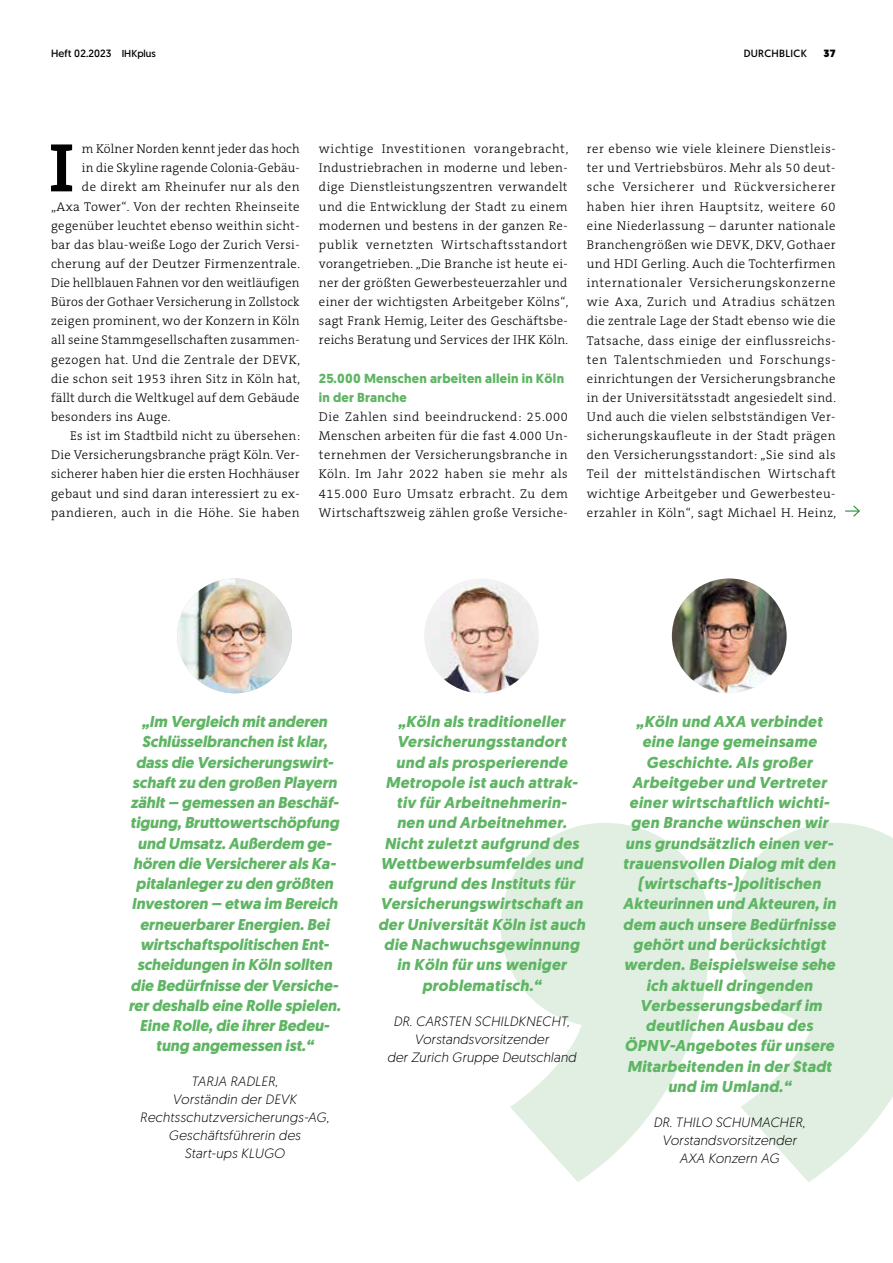
<style>
.page{position:relative;width:893px;height:1263px;background:#fff}
.page>*{position:absolute;margin:0;border:0;box-sizing:border-box;transform-origin:0 0}
.t1{font:700 69.45px "The Serif B W7";color:#000}
.t2{font:italic 700 15.75px/20.2px "Geomanist";letter-spacing:.02em;color:#5fb564;text-align:center}
.t3{font:italic 700 15.75px/20.2px "Geomanist";color:#5fb564;text-align:center}
.t4{font:italic 300 13.5px/18px "Geomanist";letter-spacing:.015em;color:#000;text-align:center}
.t5{font:700 13.2px/19.2px "Geomanist";letter-spacing:.02em;color:#5fb564}
.t6{font:300 12.75px/19.2px "The Serif B W3";letter-spacing:.025em;color:#000;text-align:justify}
.t7{font:10.5px "Geomanist";letter-spacing:.01em;color:#000}
.t8{font:10.5px "Geomanist";letter-spacing:.03em;color:#000}
.t9{font:900 10.5px "Geomanist";color:#000}
.s1{font-size:10.2px}
</style>
<div class="page">
<svg style="left:501px;top:823px;width:392px;height:359px;fill:#e1efe2"></svg>
<img style="left:177px;top:578px;width:115px;height:115px;border-radius:57px">
<img style="left:424px;top:578px;width:115px;height:115px;border-radius:57px">
<img style="left:672px;top:578px;width:115px;height:115px;border-radius:57px">
<svg style="left:845px;top:505px;width:15px;height:12px"></svg>
<p class="t7" style="left:51px;top:47px;width:106px">Heft 02.2023 <span class="s1">IHKplus</span></p>
<p class="t8" style="left:744px;top:47px;width:65px">DURCHBLICK</p>
<p class="t9" style="left:823px;top:47px;width:14px">37</p>
<h1 class="t1" style="left:49px;top:122px;width:26px">I</h1>
<p class="t6" style="left:82px;top:139px;width:219px">m Kölner Norden kennt jeder das hoch</p>
<p class="t6" style="left:82px;top:158px;width:219px">in die Skyline ragende Colonia-Gebäu-</p>
<p class="t6" style="left:82px;top:178px;width:219px">de direkt am Rheinufer nur als den</p>
<p class="t6" style="left:51px;top:197px;width:250px">„Axa Tower“. Von der rechten Rheinseite</p>
<p class="t6" style="left:51px;top:216px;width:250px">gegenüber leuchtet ebenso weithin sicht-</p>
<p class="t6" style="left:51px;top:235px;width:250px">bar das blau-weiße Logo der Zurich Versi-</p>
<p class="t6" style="left:51px;top:254px;width:251px">cherung auf der Deutzer Firmenzentrale.</p>
<p class="t6" style="left:51px;top:273px;width:250px">Die hellblauen Fahnen vor den weitläufigen</p>
<p class="t6" style="left:51px;top:292px;width:250px">Büros der Gothaer Versicherung in Zollstock</p>
<p class="t6" style="left:51px;top:311px;width:250px">zeigen prominent, wo der Konzern in Köln</p>
<p class="t6" style="left:51px;top:331px;width:250px">all seine Stammgesellschaften zusammen-</p>
<p class="t6" style="left:51px;top:350px;width:251px">gezogen hat. Und die Zentrale der DEVK,</p>
<p class="t6" style="left:51px;top:369px;width:251px">die schon seit 1953 ihren Sitz in Köln hat,</p>
<p class="t6" style="left:51px;top:388px;width:250px">fällt durch die Weltkugel auf dem Gebäude</p>
<p class="t6" style="left:51px;top:407px;width:121px">besonders ins Auge.</p>
<p class="t6" style="left:70px;top:426px;width:232px">Es ist im Stadtbild nicht zu übersehen:</p>
<p class="t6" style="left:51px;top:445px;width:250px">Die Versicherungsbranche prägt Köln. Ver-</p>
<p class="t6" style="left:51px;top:465px;width:250px">sicherer haben hier die ersten Hochhäuser</p>
<p class="t6" style="left:51px;top:484px;width:250px">gebaut und sind daran interessiert zu ex-</p>
<p class="t6" style="left:51px;top:503px;width:250px">pandieren, auch in die Höhe. Sie haben</p>
<p class="t6" style="left:319px;top:139px;width:251px">wichtige Investitionen vorangebracht, Industriebrachen in moderne und leben&shy;dige Dienstleistungszentren verwandelt und die Entwicklung der Stadt zu einem modernen und bestens in der ganzen Re&shy;publik vernetzten Wirtschaftsstandort vorangetrieben. „Die Branche ist heute ei&shy;ner der größten Gewerbesteuerzahler und einer der wichtigsten Arbeitgeber Kölns“, sagt Frank Hemig, Leiter des Geschäftsbe&shy;reichs Beratung und Services der IHK Köln.</p>
<p class="t5" style="left:319px;top:368px;width:247px">25.000 Menschen arbeiten allein in Köln in der Branche</p>
<p class="t6" style="left:319px;top:407px;width:250px">Die Zahlen sind beeindruckend: 25.000<br>Menschen arbeiten für die fast 4.000 Un&shy;ternehmen der Versicherungsbranche in Köln. Im Jahr 2022 haben sie mehr als 415.000 Euro Umsatz erbracht. Zu dem Wirtschaftszweig zählen große Versiche-</p>
<p class="t6" style="left:587px;top:139px;width:251px">rer ebenso wie viele kleinere Dienstleis&shy;ter und Vertriebsbüros. Mehr als 50 deut&shy;sche Versicherer und Rückversicherer haben hier ihren Hauptsitz, weitere 60 eine Niederlassung – darunter nationale Branchengrößen wie DEVK, DKV, Gothaer und HDI Gerling. Auch die Tochterfirmen internationaler Versicherungskonzerne wie Axa, Zurich und Atradius schätzen die zentrale Lage der Stadt ebenso wie die Tatsache, dass einige der einflussreichs&shy;ten Talentschmieden und Forschungs&shy;einrichtungen der Versicherungsbranche in der Universitätsstadt angesiedelt sind.<br>Und auch die vielen selbstständigen Ver&shy;sicherungskaufleute in der Stadt prägen den Versicherungsstandort: „Sie sind als Teil der mittelständischen Wirtschaft wichtige Arbeitgeber und Gewerbesteu&shy;erzahler in Köln“, sagt Michael H. Heinz,</p>
<p class="t3" style="left:128px;top:711px;width:213px">„Im Vergleich mit anderen<br>Schlüsselbranchen ist klar, dass die Versicherungswirt&shy;schaft zu den großen Playern zählt – gemessen an Beschäf&shy;tigung, Bruttowertschöpfung und Umsatz. Außerdem ge&shy;hören die Versicherer als Ka&shy;pitalanleger zu den größten<br>Investoren – etwa im Bereich erneuerbarer Energien. Bei wirtschaftspolitischen Ent&shy;scheidungen in Köln sollten die Bedürfnisse der Versiche&shy;rer deshalb eine Rolle spielen.<br>Eine Rolle, die ihrer Bedeu&shy;tung angemessen ist.“</p>
<p class="t4" style="left:140px;top:1072px;width:191px">TARJA RADLER,<br>Vorständin der DEVK<br>Rechtsschutzversicherungs-AG,<br>Geschäftsführerin des<br>Start-ups KLUGO</p>
<p class="t2" style="left:378px;top:711px;width:208px">„Köln als traditioneller<br>Versicherungsstandort<br>und als prosperierende<br>Metropole ist auch attrak&shy;tiv für Arbeitnehmerin-<br>nen und Arbeitnehmer.<br>Nicht zuletzt aufgrund des<br>Wettbewerbs umfeldes und aufgrund des Instituts für<br>Versicherungswirtschaft an der Universität Köln ist auch die Nachwuchsgewinnung in Köln für uns weniger problematisch.“</p>
<p class="t4" style="left:387px;top:1011px;width:191px">DR. CARSTEN SCHILDKNECHT,<br>Vorstandsvorsitzender<br>der Zurich Gruppe Deutschland</p>
<p class="t2" style="left:623px;top:711px;width:214px">„Köln und AXA verbindet eine lange gemeinsame<br>Geschichte. Als großer<br>Arbeitgeber und Vertreter einer wirtschaftlich wichti&shy;gen Branche wünschen wir uns grundsätzlich einen ver&shy;trauensvollen Dialog mit den (wirtschafts-)politischen<br>Akteurinnen und Akteuren, in dem auch unsere Bedürfnisse gehört und berücksichtigt werden. Beispielsweise sehe ich aktuell dringenden<br>Verbesserungsbedarf im deutlichen Ausbau des<br>ÖPNV-Angebotes für unsere<br>Mitarbeitenden in der Stadt und im Umland.“</p>
<p class="t4" style="left:653px;top:1112px;width:153px">DR. THILO SCHUMACHER,<br>Vorstandsvorsitzender<br>AXA Konzern AG</p>
</div>
